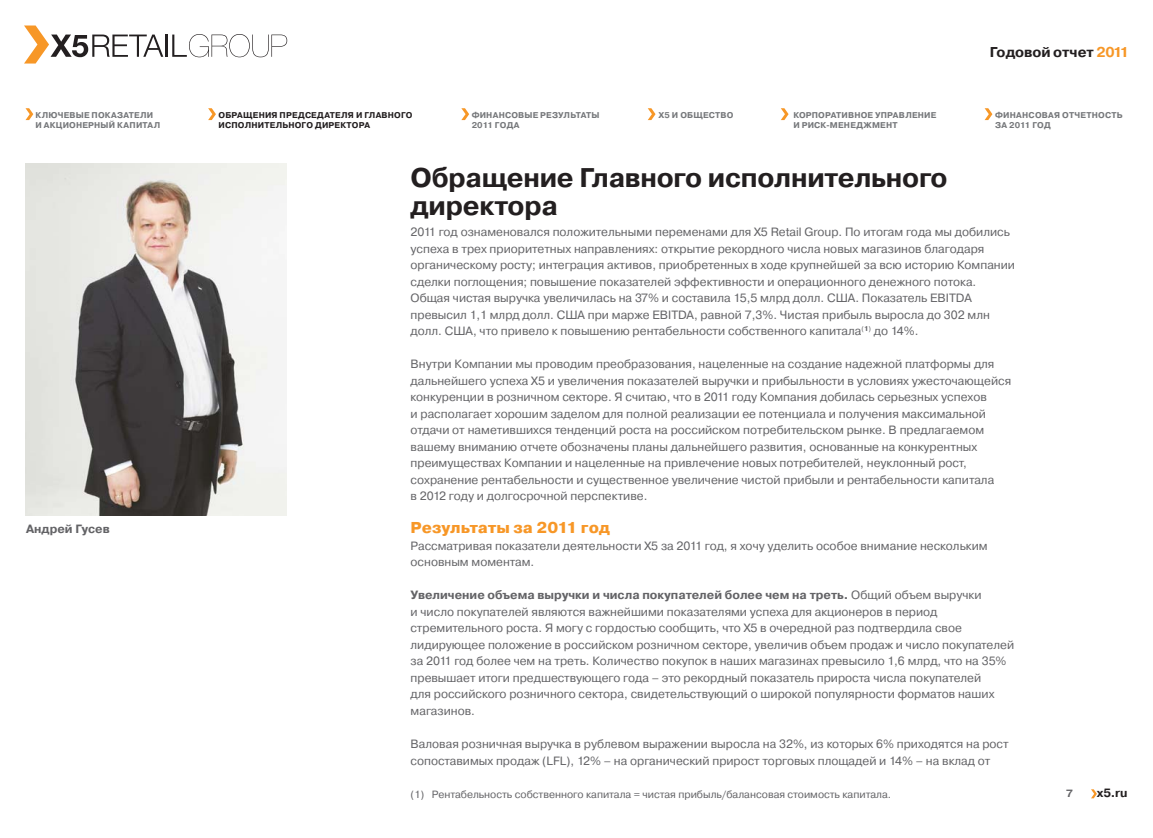
<style>
.page{position:relative;width:1153px;height:838px;background:#fff}
.page>*{position:absolute;margin:0;border:0;box-sizing:border-box;transform-origin:0 0}
.t1{font:700 27px/28.5px "Pragmatica";letter-spacing:-.01em;color:#231f20}
.t2{font:800 15.75px "Pragmatica";letter-spacing:.005em;color:#f79727}
.t3{font:700 14.25px "Pragmatica";letter-spacing:-.005em;color:#231f20}
.t4{font:12px/16.5px "Pragmatica";color:#636366}
.t5{font:700 12px "Pragmatica";color:#636366}
.t6{font:700 12px "Pragmatica";color:#231f20}
.t7{font:10.5px "Pragmatica";color:#636366}
.t8{font:700 10.5px "Pragmatica";color:#636366}
.t9{font:700 8.4px/10.1px "Pragmatica";letter-spacing:.02em;color:#76787b}
.t10{font:700 8.4px/10.1px "Pragmatica";letter-spacing:.02em;color:#231f20}
.s1{color:#f79727}
.s2{font-weight:700}
</style>
<div class="page">
<svg style="left:1091px;top:789px;width:5px;height:9px"></svg>
<hr style="left:165px;top:35px;width:3px;height:22px;background:#231f20">
<svg style="left:172px;top:34px;width:115px;height:23px"></svg>
<svg style="left:24px;top:26px;width:139px;height:38px"></svg>
<svg style="left:26px;top:108px;width:7px;height:12px"></svg>
<svg style="left:208px;top:108px;width:8px;height:12px"></svg>
<svg style="left:461px;top:108px;width:8px;height:12px"></svg>
<svg style="left:647px;top:108px;width:8px;height:12px"></svg>
<svg style="left:984px;top:108px;width:8px;height:12px"></svg>
<svg style="left:781px;top:108px;width:7px;height:12px"></svg>
<img style="left:26px;top:164px;width:261px;height:352px">
<p class="t3" style="left:989px;top:47px;width:141px">Годовой отчет <span class="s1">2011</span></p>
<p class="t9" style="left:36px;top:110px;width:126px">КЛЮЧЕВЫЕ ПОКАЗАТЕЛИ<br>И АКЦИОНЕРНЫЙ КАПИТАЛ</p>
<p class="t10" style="left:218px;top:110px;width:195px">ОБРАЩЕНИЯ ПРЕДСЕДАТЕЛЯ И ГЛАВНОГО<br>ИСПОЛНИТЕЛЬНОГО ДИРЕКТОРА</p>
<p class="t9" style="left:471px;top:110px;width:129px">ФИНАНСОВЫЕ РЕЗУЛЬТАТЫ<br>2011 ГОДА</p>
<p class="t9" style="left:658px;top:110px;width:76px">X5 И ОБЩЕСТВО</p>
<p class="t9" style="left:995px;top:110px;width:129px">ФИНАНСОВАЯ ОТЧЕТНОСТЬ<br>ЗА 2011 ГОД</p>
<p class="t9" style="left:793px;top:110px;width:144px">КОРПОРАТИВНОЕ УПРАВЛЕНИЕ<br>И РИСК-МЕНЕДЖМЕНТ</p>
<h1 class="t1" style="left:410px;top:166px;width:538px">Обращение Главного исполнительного директора</h1>
<p class="t4" style="left:410px;top:225px;width:606px">2011 год ознаменовался положительными переменами для X5 Retail Group. По итогам года мы добились успеха в трех приоритетных направлениях: открытие рекордного числа новых магазинов благодаря органическому росту; интеграция активов, приобретенных в ходе крупнейшей за всю историю Компании сделки поглощения; повышение показателей эффективности и операционного денежного потока.<br>Общая чистая выручка увеличилась на 37% и составила 15,5 млрд долл. США. Показатель EBITDA превысил 1,1 млрд долл. США при марже EBITDA, равной 7,3%. Чистая прибыль выросла до 302 млн долл. США, что привело к повышению рентабельности собственного капитала<sup>(</sup><sup>1</sup><sup>)</sup> до 14%.</p>
<p class="t4" style="left:410px;top:357px;width:602px">Внутри Компании мы проводим преобразования, нацеленные на создание надежной платформы для дальнейшего успеха X5 и увеличения показателей выручки и прибыльности в условиях ужесточающейся конкуренции в розничном секторе. Я считаю, что в 2011 году Компания добилась серьезных успехов<br>и располагает хорошим заделом для полной реализации ее потенциала и получения максимальной отдачи от наметившихся тенденций роста на российском потребительском рынке. В предлагаемом вашему вниманию отчете обозначены планы дальнейшего развития, основанные на конкурентных преимуществах Компании и нацеленные на привлечение новых потребителей, неуклонный рост, сохранение рентабельности и существенное увеличение чистой прибыли и рентабельности капитала<br>в 2012 году и долгосрочной перспективе.</p>
<h2 class="t2" style="left:410px;top:522px;width:201px">Результаты за 2011 год</h2>
<p class="t4" style="left:410px;top:539px;width:578px">Рассматривая показатели деятельности X5 за 2011 год, я хочу уделить особое внимание нескольким основным моментам.</p>
<p class="t4" style="left:410px;top:588px;width:605px"><span class="s2">Увеличение объема выручки и числа покупателей более чем на треть.</span> Общий объем выручки<br>и число покупателей являются важнейшими показателями успеха для акционеров в период стремительного роста. Я могу с гордостью сообщить, что X5 в очередной раз подтвердила свое лидирующее положение в российском розничном секторе, увеличив объем продаж и число покупателей за 2011 год более чем на треть. Количество покупок в наших магазинах превысило 1,6 млрд, что на 35% превышает итоги предшествующего года – это рекордный показатель прироста числа покупателей<br>для российского розничного сектора, свидетельствующий о широкой популярности форматов наших магазинов.</p>
<p class="t4" style="left:410px;top:737px;width:599px">Валовая розничная выручка в рублевом выражении выросла на 32%, из которых 6% приходятся на рост сопоставимых продаж (LFL), 12% – на органический прирост торговых площадей и 14% – на вклад от</p>
<p class="t7" style="left:410px;top:790px;width:482px">(1) Рентабельность собственного капитала = чистая прибыль/балансовая стоимость капитала.</p>
<p class="t5" style="left:26px;top:525px;width:85px">Андрей Гусев</p>
<p class="t8" style="left:1066px;top:789px;width:8px">7</p>
<p class="t6" style="left:1096px;top:788px;width:32px">x5.ru</p>
</div>
